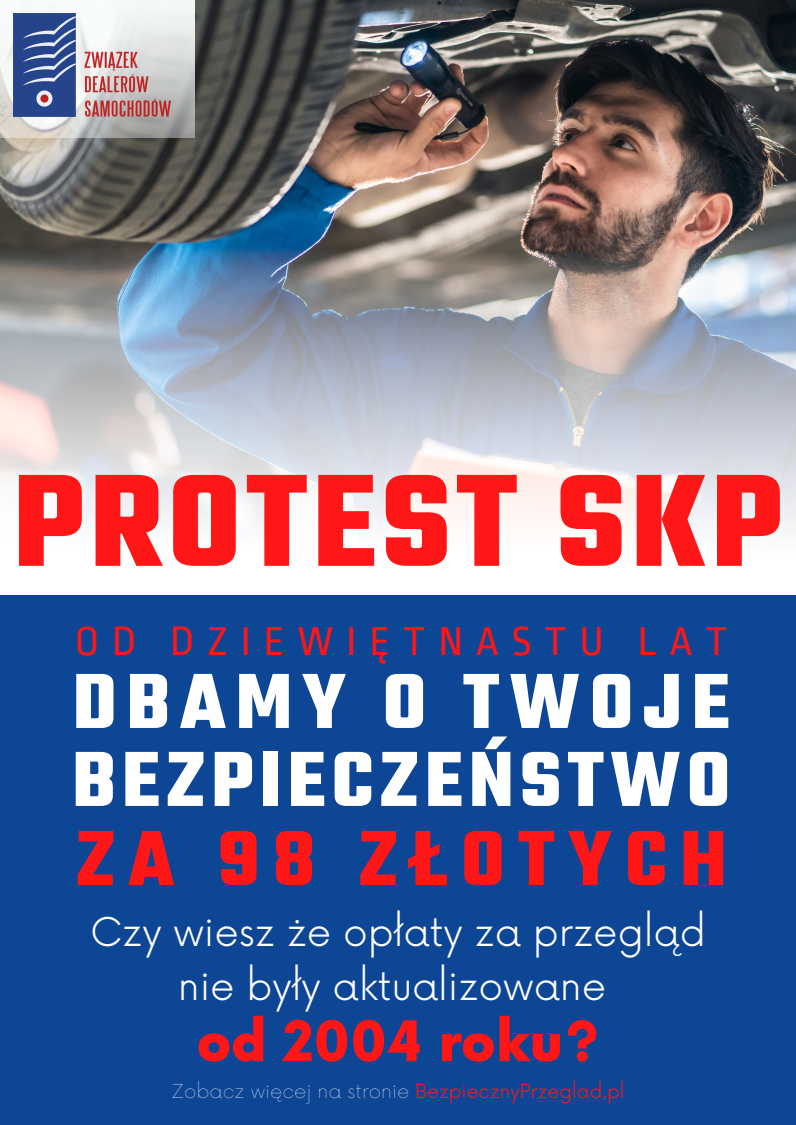
<style>
.page{position:relative;width:796px;height:1125px;background:#fff}
.page>*{position:absolute;margin:0;border:0;box-sizing:border-box;transform-origin:0 0}
.t1{font:700 141.6px "Teko";letter-spacing:.035em;color:#ff1616}
.t2{font:700 84.15px "Teko";letter-spacing:.075em;color:#fff}
.t3{font:700 84.15px "Teko";letter-spacing:.12em;color:#fff}
.t4{font:700 84.15px "Teko";letter-spacing:.16em;color:#ff1616}
.t5{font:900 54.38px "Now";letter-spacing:-.005em;color:#ff1616}
.t6{font:42.45px "Ropa Sans";letter-spacing:.305em;color:#ff1616}
.t7{font:300 38.62px/54px "Now";letter-spacing:-.005em;color:#fff;text-align:center}
.t8{font:100 18.67px "Now";color:#fff}
.s1{font-weight:300;color:#ff1616}
</style>
<div class="page">
<div style="left:0;top:595px;width:796px;height:530px;background:#0e4696"></div>
<img style="left:0;top:0;width:796px;height:529px">
<img style="left:0;top:0;width:195px;height:137px">
<img style="left:13px;top:13px;width:158px;height:103px">
<h1 class="t1" style="left:13px;top:430px;width:771px">PROTEST SKP</h1>
<p class="t6" style="left:75px;top:619px;width:655px">OD DZIEWIĘTNASTU LAT</p>
<h2 class="t3" style="left:72px;top:647px;width:659px">DBAMY O TWOJE</h2>
<h2 class="t2" style="left:72px;top:725px;width:659px">BEZPIECZEŃSTWO</h2>
<h2 class="t4" style="left:76px;top:804px;width:652px">ZA 98 ZŁOTYCH</h2>
<p class="t7" style="left:90px;top:907px;width:617px">Czy wiesz że opłaty za przegląd nie były aktualizowane</p>
<h3 class="t5" style="left:197px;top:1012px;width:404px">od 2004 roku?</h3>
<p class="t8" style="left:171px;top:1080px;width:455px">Zobacz więcej na stronie <span class="s1">BezpiecznyPrzeglad.pl</span></p>
</div>
